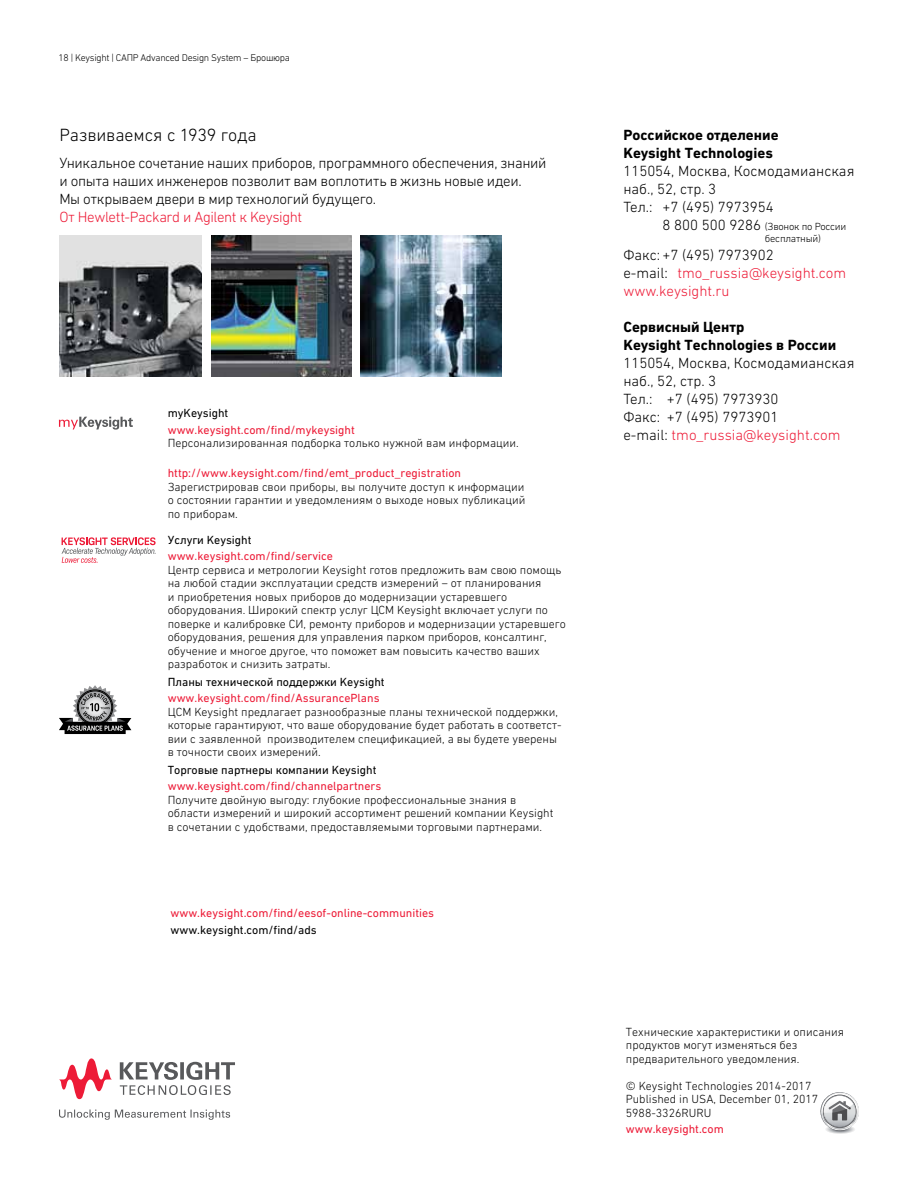
<style>
.page{position:relative;width:918px;height:1188px;background:#fff}
.page>*{position:absolute;margin:0;border:0;box-sizing:border-box;transform-origin:0 0}
.t1{font:300 18px "DIN Next CYR";letter-spacing:-.005em;color:#000}
.t2{font:300 15px/18px "DIN Next CYR";letter-spacing:-.005em;color:#000}
.t3{font:700 15px/18px "DIN Next CYR";color:#000}
.t4{font:300 15px/18px "DIN Next CYR";color:#ed1b37}
.t5{font:300 15px "DIN Next CYR";letter-spacing:-.025em;color:#ed1b37}
.t6{font:300 12px/13.5px "DIN Next CYR";color:#000}
.t7{font:12px "DIN Next CYR";color:#ed1b37}
.t8{font:12px "DIN Next CYR";color:#000}
.t9{font:300 10.5px/12px "DIN Next CYR";letter-spacing:-.02em;color:#000}
.t10{font:300 9.9px "DIN Next CYR";letter-spacing:-.025em;color:#000}
.s1{font-size:15px}
.s2{color:#000}
.s3{color:#ed1b37}
</style>
<div class="page">
<svg style="left:59px;top:1110px;width:171px;height:10px"></svg>
<svg style="left:120px;top:1062px;width:115px;height:33px"></svg>
<svg style="left:59px;top:1058px;width:53px;height:41px"></svg>
<svg style="left:820px;top:1092px;width:39px;height:42px"></svg>
<img style="left:59px;top:235px;width:143px;height:141px">
<img style="left:211px;top:235px;width:141px;height:141px">
<img style="left:361px;top:235px;width:141px;height:141px">
<svg style="left:59px;top:417px;width:74px;height:13px"></svg>
<svg style="left:62px;top:537px;width:94px;height:26px"></svg>
<div style="left:65px;top:722px;width:61px;height:12px;background:#000"></div>
<svg style="left:59px;top:685px;width:72px;height:46px"></svg>
<p class="t10" style="left:59px;top:52px;width:233px">18 | Keysight | САПР Advanced Design System – Брошюра</p>
<h1 class="t1" style="left:59px;top:125px;width:199px">Развиваемся с 1939 года</h1>
<p class="t2" style="left:59px;top:154px;width:489px">Уникальное сочетание наших приборов, программного обеспечения, знаний и опыта наших инженеров позволит вам воплотить в жизнь новые идеи.<br>Мы открываем двери в мир технологий будущего.</p>
<p class="t5" style="left:59px;top:208px;width:244px">От Hewlett-Packard и Agilent к Keysight</p>
<p class="t8" style="left:168px;top:406px;width:62px">myKeysight</p>
<p class="t7" style="left:168px;top:423px;width:189px">www.keysight.com/find/mykeysight</p>
<p class="t6" style="left:168px;top:436px;width:353px">Персонализированная подборка только нужной вам информации.</p>
<p class="t7" style="left:168px;top:466px;width:295px">http://www.keysight.com/find/emt_product_registration</p>
<p class="t6" style="left:168px;top:480px;width:359px;text-align:justify">Зарегистрировав свои приборы, вы получите доступ к информации о состоянии гарантии и уведомлениям о выходе новых публикаций по приборам.</p>
<p class="t8" style="left:168px;top:533px;width:85px">Услуги Keysight</p>
<p class="t7" style="left:168px;top:549px;width:167px">www.keysight.com/find/service</p>
<p class="t6" style="left:168px;top:563px;width:400px">Центр сервиса и метрологии Keysight готов предложить вам свою помощь на любой стадии эксплуатации средств измерений – от планирования<br>и приобретения новых приборов до модернизации устаревшего оборудования. Широкий спектр услуг ЦСМ Keysight включает услуги по поверке и калибровке СИ, ремонту приборов и модернизации устаревшего оборудования, решения для управления парком приборов, консалтинг, обучение и многое другое, что поможет вам повысить качество ваших разработок и снизить затраты.</p>
<p class="t8" style="left:168px;top:675px;width:218px">Планы технической поддержки Keysight</p>
<p class="t7" style="left:168px;top:691px;width:213px">www.keysight.com/find/AssurancePlans</p>
<p class="t6" style="left:168px;top:705px;width:394px">ЦСМ Keysight предлагает разнообразные планы технической поддержки, которые гарантируют, что ваше оборудование будет работать в соответст&shy;вии с заявленной производителем спецификацией, а вы будете уверены в точности своих измерений.</p>
<p class="t8" style="left:168px;top:763px;width:210px">Торговые партнеры компании Keysight</p>
<p class="t7" style="left:168px;top:779px;width:215px">www.keysight.com/find/channelpartners</p>
<p class="t6" style="left:168px;top:793px;width:387px">Получите двойную выгоду: глубокие профессиональные знания в области измерений и широкий ассортимент решений компании Keysight в сочетании с удобствами, предоставляемыми торговыми партнерами.</p>
<p class="t7" style="left:171px;top:906px;width:265px">www.keysight.com/find/eesof-online-communities</p>
<p class="t8" style="left:171px;top:923px;width:148px">www.keysight.com/find/ads</p>
<p class="t3" style="left:623px;top:126px;width:157px">Российское отделение<br>Keysight Technologies</p>
<p class="t2" style="left:623px;top:162px;width:233px">115054, Москва, Космодамианская наб., 52, стр. 3<br>Тел.: +7 (495) 7973954</p>
<p class="t9" style="left:765px;top:221px;width:83px;text-indent:-103px"><span class="s1">8 800 500 9286</span> (Звонок по России бесплатный)</p>
<p class="t4" style="left:623px;top:246px;width:224px"><span class="s2">Факс: +7 (495) 7973902<br>e-mail:</span> tmo_russia@keysight.com www.keysight.ru</p>
<p class="t3" style="left:623px;top:318px;width:214px">Сервисный Центр<br>Keysight Technologies в России</p>
<p class="t2" style="left:623px;top:354px;width:233px">115054, Москва, Космодамианская наб., 52, стр. 3<br>Тел.: +7 (495) 7973930<br>Факс: +7 (495) 7973901<br>e-mail: <span class="s3">tmo_russia@keysight.com</span></p>
<p class="t6" style="left:626px;top:1025px;width:220px">Технические характеристики и описания продуктов могут изменяться без предварительного уведомления.</p>
<p class="t6" style="left:626px;top:1079px;width:194px">© Keysight Technologies 2014-2017<br>Published in USA, December 01, 2017<br>5988-3326RURU</p>
<p class="t7" style="left:626px;top:1122px;width:100px">www.keysight.com</p>
</div>
